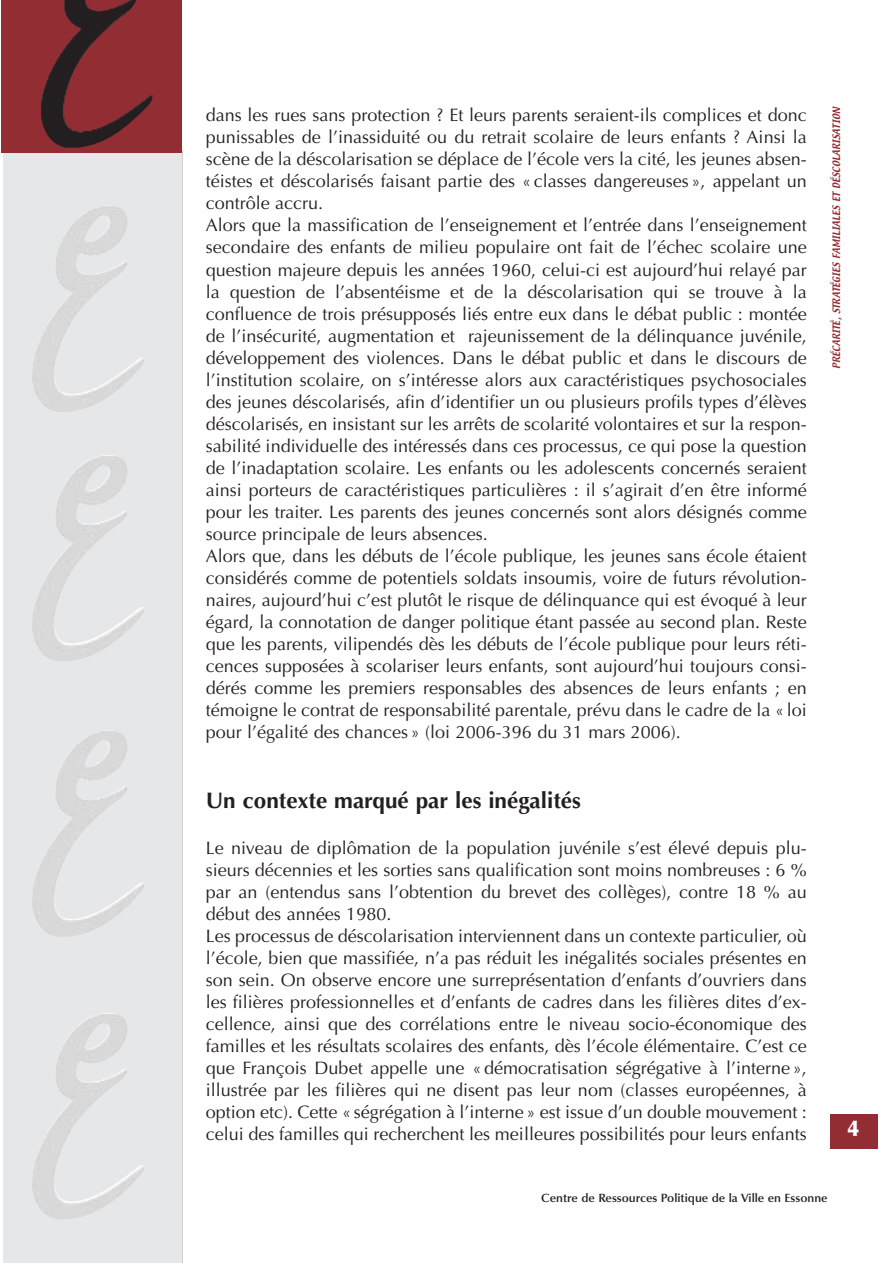
<style>
.page{position:relative;width:893px;height:1263px;background:#fff}
.page>*{position:absolute;margin:0;border:0;box-sizing:border-box;transform-origin:0 0}
.t1{font:700 22.5px "Optima";color:#231f20}
.t2{font:900 22.5px "Optima";color:#fff}
.t3{font:18px/22px "Optima";color:#231f20}
.t4{font:600 12px "Optima";color:#231f20}
.t5{font:9px "Textile";color:#932d34}
</style>
<div class="page">
<hr style="left:181px;top:151px;width:1px;height:1112px;background:#231f20">
<div style="left:3px;top:147px;width:178px;height:1116px;background:#e6e7e8"></div>
<div style="left:1px;top:0;width:180px;height:153px;background:#932d34"></div>
<img style="left:41px;top:0;width:112px;height:148px">
<img style="left:32px;top:455px;width:102px;height:206px">
<div style="left:829px;top:1114px;width:48px;height:34px;background:#932d34"></div>
<img style="left:32px;top:206px;width:102px;height:206px">
<img style="left:32px;top:731px;width:102px;height:206px">
<img style="left:32px;top:1013px;width:102px;height:206px">
<p class="t3" style="left:206px;top:105px;width:602px">dans les rues sans protection ? Et leurs parents seraient-ils complices et donc punissables de l’inassiduité ou du retrait scolaire de leurs enfants ? Ainsi la scène de la déscolarisation se déplace de l’école vers la cité, les jeunes absen&shy;téistes et déscolarisés faisant partie des « classes dangereuses », appelant un contrôle accru.<br>Alors que la massification de l’enseignement et l’entrée dans l’enseignement secondaire des enfants de milieu populaire ont fait de l’échec scolaire une question majeure depuis les années 1960, celui-ci est aujourd’hui relayé par la question de l’absentéisme et de la déscolarisation qui se trouve à la confluence de trois présupposés liés entre eux dans le débat public : montée de l’insécurité, augmentation et rajeunissement de la délinquance juvénile, développement des violences. Dans le débat public et dans le discours de l’institution scolaire, on s’intéresse alors aux caractéristiques psychosociales des jeunes déscolarisés, afin d’identifier un ou plusieurs profils types d’élèves déscolarisés, en insistant sur les arrêts de scolarité volontaires et sur la respon&shy;sabilité individuelle des intéressés dans ces processus, ce qui pose la question de l’inadaptation scolaire. Les enfants ou les adolescents concernés seraient ainsi porteurs de caractéristiques particulières : il s’agirait d’en être informé pour les traiter. Les parents des jeunes concernés sont alors désignés comme source principale de leurs absences.<br>Alors que, dans les débuts de l’école publique, les jeunes sans école étaient considérés comme de potentiels soldats insoumis, voire de futurs révolution&shy;naires, aujourd’hui c’est plutôt le risque de délinquance qui est évoqué à leur égard, la connotation de danger politique étant passée au second plan. Reste que les parents, vilipendés dès les débuts de l’école publique pour leurs réti&shy;cences supposées à scolariser leurs enfants, sont aujourd’hui toujours consi&shy;dérés comme les premiers responsables des absences de leurs enfants ; en témoigne le contrat de responsabilité parentale, prévu dans le cadre de la « loi pour l’égalité des chances » (loi 2006-396 du 31 mars 2006).</p>
<p class="t1" style="left:206px;top:789px;width:376px">Un contexte marqué par les inégalités</p>
<p class="t3" style="left:206px;top:837px;width:602px">Le niveau de diplômation de la population juvénile s’est élevé depuis plu&shy;sieurs décennies et les sorties sans qualification sont moins nombreuses : 6 % par an (entendus sans l’obtention du brevet des collèges), contre 18 % au début des années 1980.<br>Les processus de déscolarisation interviennent dans un contexte particulier, où l’école, bien que massifiée, n’a pas réduit les inégalités sociales présentes en son sein. On observe encore une surreprésentation d’enfants d’ouvriers dans les filières professionnelles et d’enfants de cadres dans les filières dites d’ex&shy;cellence, ainsi que des corrélations entre le niveau socio-économique des familles et les résultats scolaires des enfants, dès l’école élémentaire. C’est ce que François Dubet appelle une « démocratisation ségrégative à l’interne », illustrée par les filières qui ne disent pas leur nom (classes européennes, à option etc). Cette « ségrégation à l’interne » est issue d’un double mouvement : celui des familles qui recherchent les meilleures possibilités pour leurs enfants</p>
<p class="t5" style="left:832px;top:369px;width:263px;rotate:-90deg">PRÉCARITÉ, STRATÉGIES FAMILIALES ET DÉSCOLARISATION</p>
<p class="t2" style="left:847px;top:1118px;width:13px">4</p>
<p class="t4" style="left:541px;top:1192px;width:288px">Centre de Ressources Politique de la Ville en Essonne</p>
</div>
